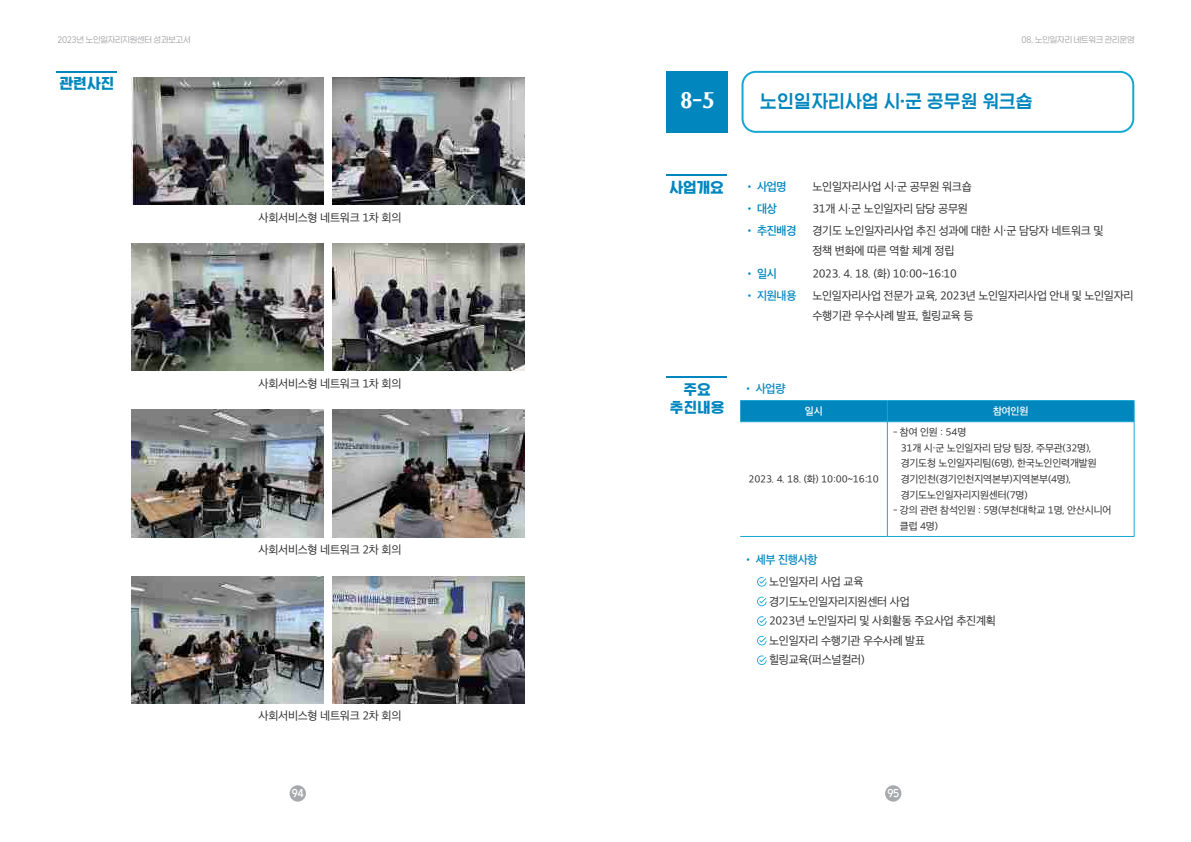
<style>
.page{position:relative;width:1191px;height:842px;background:#fff}
.page>*{position:absolute;margin:0;border:0;box-sizing:border-box;transform-origin:0 0}
.t1{font:21.5px "J Black Rose";color:#fff}
.t2{font:700 18.6px "J Ggwakchan Gothic C";color:#0186be}
.t3{font:800 14.7px/17.6px "J Ggwakchan Gothic C";color:#0186be;text-align:center}
.t4{font:11.2px/19.6px "SD Gothic Neoa Uni d Rg";letter-spacing:-.025em;color:#312f30}
.t5{font:11.2px "SD Gothic Neoa Uni f Sb";letter-spacing:-.025em;color:#098ac1}
.t6{font:11.2px "SD Gothic Neoa Uni f Sb";letter-spacing:-.025em;color:#0186be}
.t7{font:10px "SD Nemony 2 c Basic Rg";color:#fff}
.t8{font:9.8px/15.6px "SD Gothic Neoa Uni d Rg";letter-spacing:-.02em;color:#312f30}
.t9{font:9.8px "SD Gothic Neoa Uni f Sb";letter-spacing:-.02em;color:#fff}
.t10{font:8px "SD Nemony 2 b Basic Lt";color:#a8a9ad}
</style>
<div class="page">
<div style="left:289px;top:785px;width:17px;height:17px;background:#a8a9ad;border-radius:50%"></div>
<div style="left:885px;top:785px;width:16px;height:17px;background:#a8a9ad;border-radius:50%"></div>
<img style="left:132px;top:78px;width:192px;height:127px">
<img style="left:132px;top:244px;width:192px;height:127px">
<img style="left:132px;top:410px;width:192px;height:127px">
<img style="left:132px;top:576px;width:192px;height:127px">
<img style="left:332px;top:78px;width:192px;height:127px">
<img style="left:332px;top:244px;width:192px;height:127px">
<img style="left:332px;top:410px;width:192px;height:127px">
<img style="left:332px;top:576px;width:192px;height:127px">
<hr style="left:57px;top:71px;width:60px;height:1px;background:#0186be">
<div style="left:741px;top:71px;width:393px;height:62px;border:2px solid #16a8d2;border-radius:13px"></div>
<div style="left:666px;top:71px;width:62px;height:62px;background:#0186be"></div>
<hr style="left:666px;top:174px;width:61px;height:2px;background:#0186be">
<hr style="left:740px;top:400px;width:147px;height:1px;background:#16a8d2">
<hr style="left:887px;top:400px;width:247px;height:1px;background:#16a8d2">
<div style="left:740px;top:401px;width:395px;height:21px;background:#0186be"></div>
<hr style="left:740px;top:422px;width:147px;height:1px;background:#16a8d2">
<hr style="left:887px;top:422px;width:247px;height:1px;background:#16a8d2">
<hr style="left:887px;top:422px;width:1px;height:114px;background:#16a8d2">
<hr style="left:1134px;top:422px;width:1px;height:114px;background:#16a8d2">
<hr style="left:740px;top:536px;width:147px;height:1px;background:#16a8d2">
<hr style="left:887px;top:536px;width:247px;height:1px;background:#16a8d2">
<svg style="left:757px;top:577px;width:9px;height:10px"></svg>
<svg style="left:757px;top:597px;width:9px;height:9px"></svg>
<svg style="left:757px;top:616px;width:9px;height:10px"></svg>
<svg style="left:757px;top:636px;width:9px;height:9px"></svg>
<svg style="left:757px;top:655px;width:9px;height:10px"></svg>
<hr style="left:666px;top:376px;width:61px;height:2px;background:#0186be">
<p class="t10" style="left:57px;top:33px;width:134px">2023년 노인일자리지원센터 성과보고서</p>
<h3 class="t3" style="left:59px;top:75px;width:56px">관련사진</h3>
<p class="t4" style="left:258px;top:207px;width:144px">사회서비스형 네트워크 1차 회의</p>
<p class="t4" style="left:258px;top:373px;width:144px">사회서비스형 네트워크 1차 회의</p>
<p class="t4" style="left:258px;top:540px;width:144px">사회서비스형 네트워크 2차 회의</p>
<p class="t4" style="left:258px;top:706px;width:144px">사회서비스형 네트워크 2차 회의</p>
<p class="t7" style="left:292px;top:785px;width:14px">94</p>
<h1 class="t1" style="left:681px;top:90px;width:35px">8-5</h1>
<p class="t10" style="left:1021px;top:33px;width:114px">08. 노인일자리 네트워크 관리운영</p>
<h2 class="t2" style="left:760px;top:90px;width:274px">노인일자리사업 시·군 공무원 워크숍</h2>
<h3 class="t3" style="left:669px;top:178px;width:56px">사업개요</h3>
<p class="t6" style="left:744px;top:181px;width:44px">• 사업명</p>
<p class="t4" style="left:812px;top:176px;width:161px">노인일자리사업 시·군 공무원 워크숍</p>
<p class="t6" style="left:744px;top:203px;width:34px">• 대상</p>
<p class="t4" style="left:812px;top:199px;width:157px">31개 시·군 노인일자리 담당 공무원</p>
<p class="t6" style="left:744px;top:225px;width:54px">• 추진배경</p>
<p class="t4" style="left:812px;top:221px;width:293px">경기도 노인일자리사업 추진 성과에 대한 시·군 담당자 네트워크 및 정책 변화에 따른 역할 체계 정립</p>
<p class="t6" style="left:744px;top:268px;width:34px">• 일시</p>
<p class="t4" style="left:812px;top:263px;width:146px">2023. 4. 18. (화) 10:00~16:10</p>
<p class="t5" style="left:744px;top:290px;width:54px">• 지원내용</p>
<p class="t4" style="left:812px;top:286px;width:323px">노인일자리사업 전문가 교육, 2023년 노인일자리사업 안내 및 노인일자리 수행기관 우수사례 발표, 힐링교육 등</p>
<h3 class="t3" style="left:669px;top:380px;width:56px">주요 추진내용</h3>
<p class="t5" style="left:743px;top:383px;width:44px">• 사업량</p>
<p class="t9" style="left:805px;top:406px;width:19px">일시</p>
<p class="t9" style="left:993px;top:406px;width:37px">참여인원</p>
<p class="t8" style="left:748px;top:471px;width:132px">2023. 4. 18. (화) 10:00~16:10</p>
<p class="t8" style="left:900px;top:424px;width:197px;text-indent:-8px">- 참여 인원 : 54명<br>31개 시·군 노인일자리 담당 팀장, 주무관(32명), 경기도청 노인일자리팀(6명), 한국노인인력개발원 경기인천(경기인천지역본부)지역본부(4명), 경기도노인일자리지원센터(7명)</p>
<p class="t8" style="left:900px;top:502px;width:213px;text-indent:-7px">- 강의 관련 참석인원 : 5명(부천대학교 1명, 안산시니어 클럽 4명)</p>
<p class="t5" style="left:743px;top:554px;width:76px">• 세부 진행사항</p>
<p class="t4" style="left:769px;top:572px;width:228px">노인일자리 사업 교육<br>경기도노인일자리지원센터 사업<br>2023년 노인일자리 및 사회활동 주요사업 추진계획 노인일자리 수행기관 우수사례 발표 힐링교육(퍼스널컬러)</p>
<p class="t7" style="left:887px;top:785px;width:13px">95</p>
</div>
